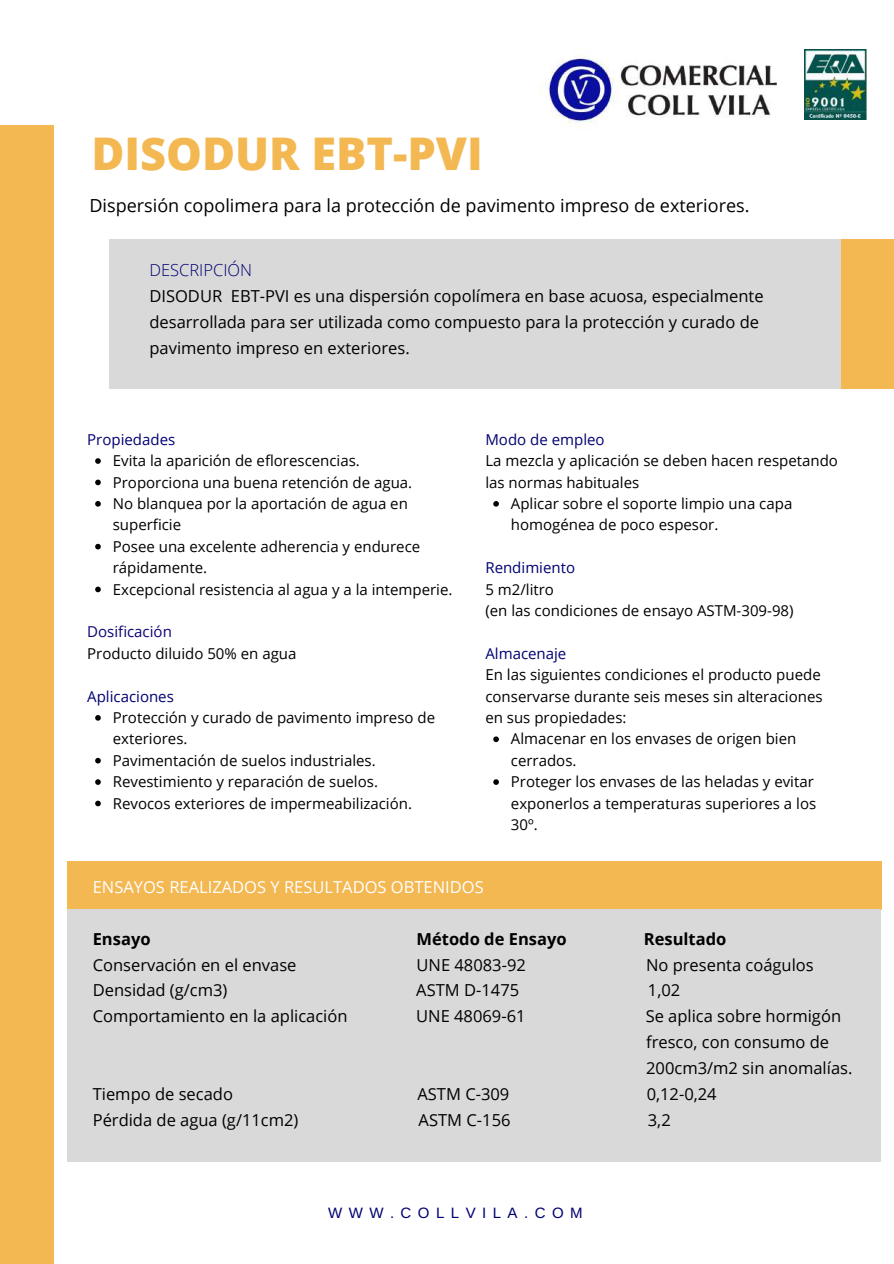
<style>
.page{position:relative;width:894px;height:1264px;background:#fff}
.page>*{position:absolute;margin:0;border:0;box-sizing:border-box;transform-origin:0 0}
.t1{font:800 45px "Open Sans";color:#f3b852}
.t2{font:18px "Open Sans";color:#000}
.t3{font:16.5px/26px "Open Sans";color:#000}
.t4{font:16.5px "Open Sans";color:#fff}
.t5{font:700 16.5px "Open Sans";color:#000}
.t6{font:300 16.5px "Open Sans";color:#000072}
.t7{font:15px/21.5px "Open Sans";color:#000}
.t8{font:15px "Open Sans";color:#000072}
.t9{font:15px "Arimo";letter-spacing:.43em;color:#000072}
.t10{font:15px "Open Sans";color:#0c0377}
</style>
<div class="page">
<div style="left:0;top:126px;width:54px;height:1137px;background:#f3b852"></div>
<img style="left:541px;top:48px;width:236px;height:82px">
<img style="left:804px;top:50px;width:62px;height:70px">
<svg style="left:493px;top:501px;width:6px;height:5px"></svg>
<svg style="left:493px;top:736px;width:6px;height:6px"></svg>
<svg style="left:493px;top:779px;width:6px;height:6px"></svg>
<div style="left:840px;top:239px;width:53px;height:149px;background:#f3b852"></div>
<div style="left:109px;top:239px;width:731px;height:150px;background:#d9d9d9"></div>
<svg style="left:95px;top:458px;width:6px;height:6px"></svg>
<svg style="left:95px;top:479px;width:6px;height:6px"></svg>
<svg style="left:95px;top:501px;width:6px;height:5px"></svg>
<svg style="left:95px;top:544px;width:6px;height:5px"></svg>
<svg style="left:95px;top:586px;width:6px;height:6px"></svg>
<svg style="left:95px;top:715px;width:6px;height:5px"></svg>
<svg style="left:95px;top:757px;width:6px;height:6px"></svg>
<svg style="left:95px;top:779px;width:6px;height:6px"></svg>
<svg style="left:95px;top:800px;width:6px;height:6px"></svg>
<div style="left:67px;top:861px;width:814px;height:48px;background:#f3b852"></div>
<div style="left:67px;top:909px;width:813px;height:253px;background:#d9d9d9"></div>
<h1 class="t1" style="left:92px;top:121px;width:392px">DISODUR EBT-PVI</h1>
<p class="t2" style="left:89px;top:193px;width:661px">Dispersión copolimera para la protección de pavimento impreso de exteriores.</p>
<p class="t6" style="left:149px;top:258px;width:104px">DESCRIPCIÓN</p>
<p class="t3" style="left:149px;top:282px;width:615px">DISODUR EBT-PVI es una dispersión copolímera en base acuosa, especialmente desarrollada para ser utilizada como compuesto para la protección y curado de pavimento impreso en exteriores.</p>
<p class="t8" style="left:87px;top:428px;width:89px">Propiedades</p>
<p class="t7" style="left:113px;top:449px;width:341px">Evita la aparición de eflorescencias.<br>Proporciona una buena retención de agua.<br>No blanquea por la aportación de agua en superficie<br>Posee una excelente adherencia y endurece rápidamente.<br>Excepcional resistencia al agua y a la intemperie.</p>
<p class="t10" style="left:87px;top:621px;width:86px">Dosificación</p>
<p class="t7" style="left:87px;top:642px;width:211px">Producto diluido 50% en agua</p>
<p class="t8" style="left:87px;top:685px;width:88px">Aplicaciones</p>
<p class="t7" style="left:113px;top:706px;width:324px">Protección y curado de pavimento impreso de exteriores.<br>Pavimentación de suelos industriales.<br>Revestimiento y reparación de suelos.<br>Revocos exteriores de impermeabilización.</p>
<p class="t8" style="left:485px;top:428px;width:121px">Modo de empleo</p>
<p class="t7" style="left:485px;top:449px;width:354px">La mezcla y aplicación se deben hacen respetando las normas habituales</p>
<p class="t7" style="left:511px;top:492px;width:283px">Aplicar sobre el soporte limpio una capa homogénea de poco espesor.</p>
<p class="t8" style="left:485px;top:557px;width:91px">Rendimiento</p>
<p class="t7" style="left:485px;top:578px;width:310px">5 m2/litro<br>(en las condiciones de ensayo ASTM-309-98)</p>
<p class="t8" style="left:485px;top:642px;width:82px">Almacenaje</p>
<p class="t7" style="left:485px;top:663px;width:338px">En las siguientes condiciones el producto puede conservarse durante seis meses sin alteraciones en sus propiedades:</p>
<p class="t7" style="left:511px;top:727px;width:307px">Almacenar en los envases de origen bien cerrados.<br>Proteger los envases de las heladas y evitar exponerlos a temperaturas superiores a los<br>30º.</p>
<p class="t4" style="left:93px;top:875px;width:392px">ENSAYOS REALIZADOS Y RESULTADOS OBTENIDOS</p>
<p class="t5" style="left:93px;top:927px;width:59px">Ensayo</p>
<p class="t5" style="left:416px;top:927px;width:151px">Método de Ensayo</p>
<p class="t5" style="left:643px;top:927px;width:84px">Resultado</p>
<p class="t3" style="left:93px;top:951px;width:205px">Conservación en el envase</p>
<p class="t3" style="left:416px;top:951px;width:111px">UNE 48083-92</p>
<p class="t3" style="left:646px;top:951px;width:169px">No presenta coágulos</p>
<p class="t3" style="left:93px;top:977px;width:136px">Densidad (g/cm3)</p>
<p class="t3" style="left:416px;top:977px;width:104px">ASTM D-1475</p>
<p class="t3" style="left:647px;top:977px;width:34px">1,02</p>
<p class="t3" style="left:93px;top:1003px;width:256px">Comportamiento en la aplicación</p>
<p class="t3" style="left:416px;top:1003px;width:111px">UNE 48069-61</p>
<p class="t3" style="left:645px;top:1003px;width:208px">Se aplica sobre hormigón fresco, con consumo de<br>200cm3/m2 sin anomalías.</p>
<p class="t3" style="left:93px;top:1080px;width:142px">Tiempo de secado</p>
<p class="t3" style="left:417px;top:1080px;width:93px">ASTM C-309</p>
<p class="t3" style="left:646px;top:1080px;width:72px">0,12-0,24</p>
<p class="t3" style="left:93px;top:1106px;width:207px">Pérdida de agua (g/11cm2)</p>
<p class="t3" style="left:418px;top:1106px;width:93px">ASTM C-156</p>
<p class="t3" style="left:647px;top:1106px;width:24px">3,2</p>
<p class="t9" style="left:328px;top:1204px;width:256px">WWW.COLLVILA.COM</p>
</div>
